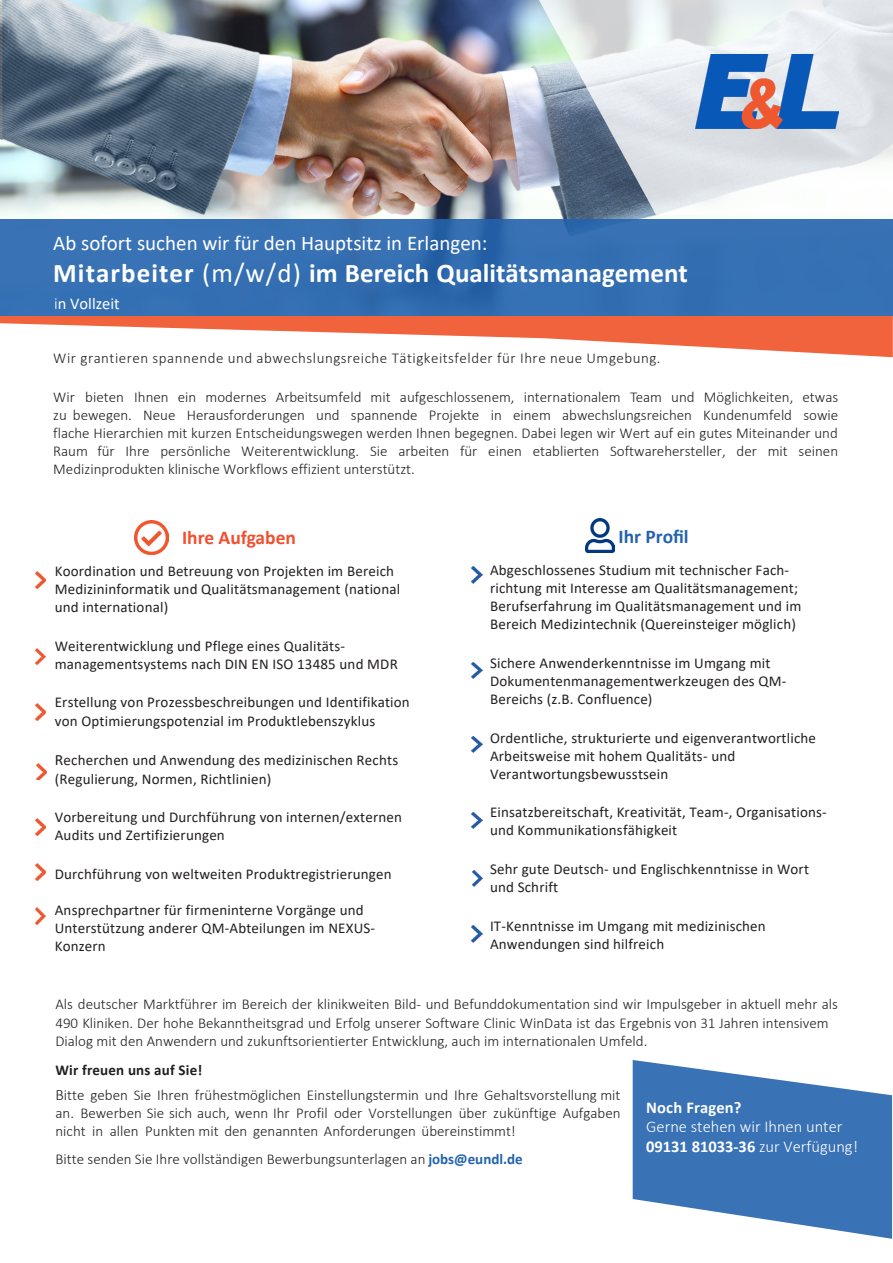
<style>
.page{position:relative;width:893px;height:1263px;background:#fff}
.page>*{position:absolute;margin:0;border:0;box-sizing:border-box;transform-origin:0 0}
.t1{font:700 27px "Calibri";color:#fff}
.t2{font:21px "Calibri";color:#fff}
.t3{font:700 19.5px "Calibri";color:#f0502f}
.t4{font:700 19.5px "Calibri";color:#2363ad}
.t5{font:300 16.5px/19.8px "Calibri";color:#fff}
.t6{font:16.5px "Calibri";color:#fff}
.t7{font:15px/18px "Calibri";letter-spacing:.01em;color:#231f20}
.t8{font:300 15px/18px "Calibri";color:#231f20;text-align:justify}
.t9{font:300 15px "Calibri";letter-spacing:.035em;color:#231f20}
.t10{font:700 15px "Calibri";letter-spacing:.01em;color:#231f20}
.s1{font-weight:400}
.s2{font-weight:300}
.s3{font-size:15.75px}
.s4{font-weight:700;color:#2363ad}
.s5{font-weight:700}
</style>
<div class="page">
<svg style="left:633px;top:1060px;width:259px;height:179px;fill:#3972b5"></svg>
<svg style="left:0;top:316px;width:893px;height:41px"></svg>
<img style="left:0;top:0;width:659px;height:219px">
<div style="left:0;top:219px;width:893px;height:97px;background:#3571b4"></div>
<svg style="left:539px;top:0;width:354px;height:215px"></svg>
<img style="left:695px;top:54px;width:143px;height:74px">
<img style="left:472px;top:662px;width:10px;height:17px">
<img style="left:472px;top:812px;width:10px;height:17px">
<img style="left:36px;top:908px;width:10px;height:16px">
<img style="left:36px;top:572px;width:10px;height:16px">
<img style="left:36px;top:648px;width:10px;height:17px">
<img style="left:36px;top:704px;width:10px;height:16px">
<img style="left:37px;top:763px;width:10px;height:17px">
<img style="left:135px;top:520px;width:34px;height:35px">
<img style="left:585px;top:519px;width:30px;height:34px">
<img style="left:472px;top:736px;width:10px;height:16px">
<img style="left:36px;top:819px;width:10px;height:16px">
<img style="left:473px;top:870px;width:10px;height:17px">
<img style="left:36px;top:864px;width:10px;height:16px">
<img style="left:472px;top:926px;width:10px;height:16px">
<img style="left:472px;top:567px;width:10px;height:16px">
<p class="t2" style="left:53px;top:228px;width:436px">Ab sofort suchen wir für den Hauptsitz in Erlangen:</p>
<p class="t1" style="left:53px;top:254px;width:636px">Mitarbeiter <span class="s1">(m/w/d)</span> im Bereich Qualitätsmanagement</p>
<p class="t6" style="left:54px;top:292px;width:67px"><span class="s2">i</span>n Vollzeit</p>
<p class="t9" style="left:53px;top:349px;width:609px">Wir grantieren spannende und abwechslungsreiche Tätigkeitsfelder für Ihre neue Umgebung.</p>
<p class="t8" style="left:53px;top:388px;width:786px">Wir bieten Ihnen ein modernes Arbeitsumfeld mit aufgeschlossenem, internationalem Team und Möglichkeiten, etwas zu bewegen. Neue Herausforderungen und spannende Projekte in einem abwechslungsreichen Kundenumfeld sowie flache Hierarchien mit kurzen Entscheidungswegen werden Ihnen begegnen. Dabei legen wir Wert auf ein gutes Miteinander und Raum für Ihre persönliche Weiterentwicklung. Sie arbeiten für einen etablierten Softwarehersteller, der mit seinen Medizinprodukten klinische Workflows effizient unterstützt.</p>
<p class="t3" style="left:182px;top:523px;width:115px">Ihre Aufgaben</p>
<p class="t4" style="left:619px;top:523px;width:72px">Ihr Profil</p>
<p class="t7" style="left:55px;top:561px;width:347px">Koordination und Betreuung von Projekten im Bereich<br>Medizininformatik und Qualitätsmanagement (national und international)</p>
<p class="t7" style="left:55px;top:636px;width:345px">Weiterentwicklung und Pflege eines Qualitäts&shy;managementsystems nach DIN EN ISO 13485 und MDR</p>
<p class="t7" style="left:55px;top:693px;width:357px;line-height:18.6px">Erstellung von Prozessbeschreibungen und Identifikation von Optimierungspotenzial im Produktlebenszyklus</p>
<p class="t7" style="left:55px;top:751px;width:345px"><span class="s3">R</span>echerchen und Anwendung des medizinischen Rechts (Regulierung, Normen, Richtlinien)</p>
<p class="t7" style="left:55px;top:808px;width:349px">Vorbereitung und Durchführung von internen/externen<br>Audits und Zertifizierungen</p>
<p class="t7" style="left:55px;top:865px;width:338px">Durchführung von weltweiten Produktregistrierungen</p>
<p class="t7" style="left:55px;top:901px;width:322px">Ansprechpartner für firmeninterne Vorgänge und<br>Unterstützung anderer QM-Abteilungen im NEXUS-<br>Konzern</p>
<p class="t7" style="left:490px;top:561px;width:313px">Abgeschlossenes Studium mit technischer Fach&shy;richtung mit Interesse am Qualitätsmanagement; Berufserfahrung im Qualitätsmanagement und im Bereich Medizintechnik (Quereinsteiger möglich)</p>
<p class="t7" style="left:490px;top:653px;width:298px">Sichere Anwenderkenntnisse im Umgang mit<br>Dokumentenmanagementwerkzeugen des QM-<br>Bereichs (z.B. Confluence)</p>
<p class="t7" style="left:490px;top:728px;width:328px">Ordentliche, strukturierte und eigenverantwortliche<br>Arbeitsweise mit hohem Qualitäts- und<br>Verantwortungsbewusstsein</p>
<p class="t7" style="left:490px;top:803px;width:338px">Einsatzbereitschaft, Kreativität, Team-, Organisations&shy;und Kommunikationsfähigkeit</p>
<p class="t7" style="left:490px;top:859px;width:321px">Sehr gute Deutsch- und Englischkenntnisse in Wort und Schrift</p>
<p class="t7" style="left:490px;top:916px;width:277px">IT-Kenntnisse im Umgang mit medizinischen<br>Anwendungen sind hilfreich</p>
<p class="t8" style="left:55px;top:995px;width:784px;text-align:left">Als deutscher Marktführer im Bereich der klinikweiten Bild- und Befunddokumentation sind wir Impulsgeber in aktuell mehr als<br>490 Kliniken. Der hohe Bekanntheitsgrad und Erfolg unserer Software Clinic WinData ist das Ergebnis von 31 Jahren intensivem<br>Dialog mit den Anwendern und zukunftsorientierter Entwicklung, auch im internationalen Umfeld.</p>
<p class="t10" style="left:55px;top:1059px;width:148px">Wir freuen uns auf Sie!</p>
<p class="t8" style="left:56px;top:1085px;width:566px"><span class="s3">B</span>itte geben Sie Ihren frühestmöglichen Einstellungstermin und Ihre Gehaltsvorstellung mit an. Bewerben Sie sich auch, wenn Ihr Profil oder Vorstellungen über zukünftige Aufgaben nicht in allen Punkten mit den genannten Anforderungen übereinstimmt!</p>
<p class="t8" style="left:56px;top:1150px;width:469px">Bitte senden Sie Ihre vollständigen Bewerbungsunterlagen an <span class="s4">jobs@eundl.de</span></p>
<p class="t5" style="left:646px;top:1097px;width:213px"><span class="s5">Noch Fragen?<br></span>Gerne stehen wir Ihnen unter<br><span class="s5">09131 81033-36</span> zur Verfügung!</p>
</div>
